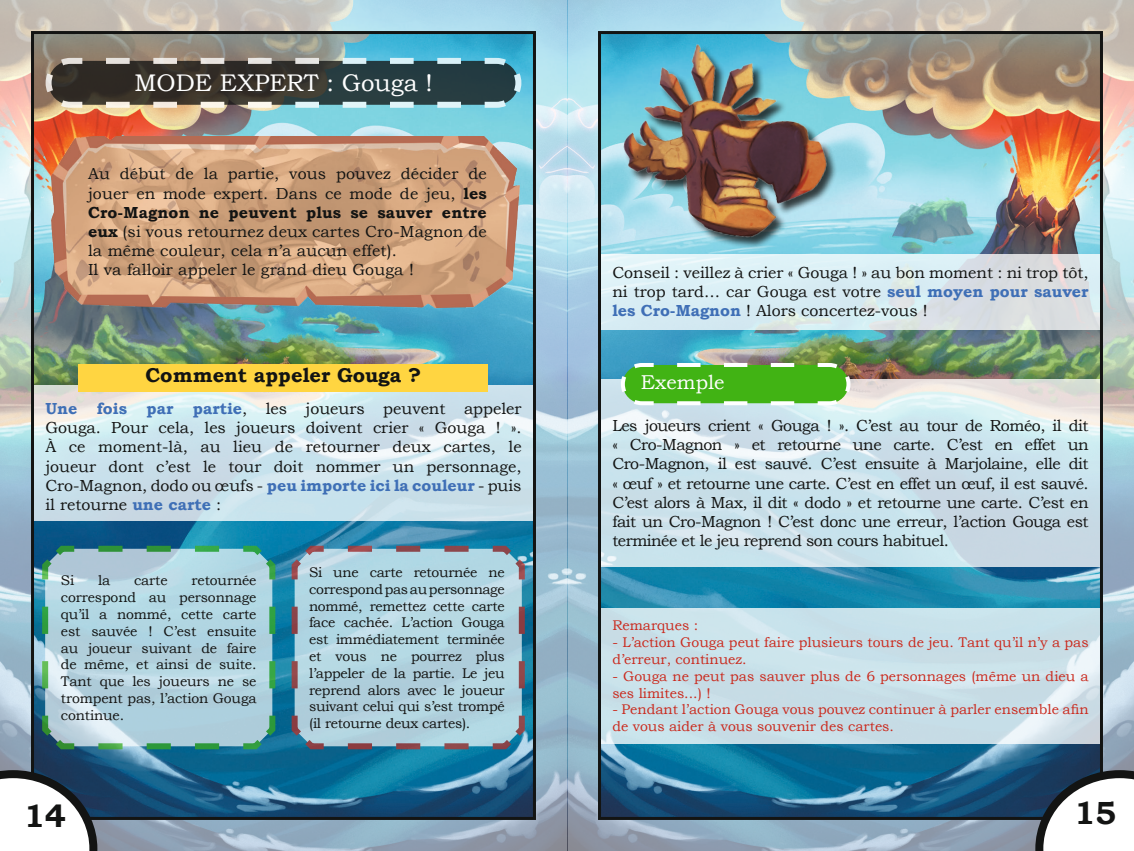
<style>
.page{position:relative;width:1134px;height:851px;background:#fff}
.page>*{position:absolute;margin:0;border:0;box-sizing:border-box;transform-origin:0 0}
.t1{font:700 32px "Bookman Old Style";color:#131413}
.Panic_Island_-_Parag{font:24px "Bookman Old Style";color:#fff}
.Panic_Island_-_Parag-2{font:700 20px "Bookman Old Style";color:#131413}
.Panic_Island_-_Parag-3{font:20px "Bookman Old Style";color:#fff}
.Panic_Island_-_Parag-4{font:16px/19.2px "Bookman Old Style";color:#131413;text-align:justify}
.Panic_Island_-_Parag-5{font:14px/16.8px "Bookman Old Style";letter-spacing:-.01em;color:#131413;text-align:justify}
.Panic_Island_-_Parag-6{font:14px/16.8px "Bookman Old Style";color:#ca2a1e}
.s1{font-weight:700}
.s2{font-weight:700;color:#3f6fb6}
</style>
<div class="page">
<img style="left:0;top:0;width:1134px;height:850px">
<img style="left:596px;top:30px;width:508px;height:791px">
<img style="left:30px;top:30px;width:507px;height:791px">
<img style="left:43px;top:136px;width:483px;height:183px">
<svg style="left:44px;top:56px;width:479px;height:54px"></svg>
<svg style="left:34px;top:385px;width:499px;height:135px;fill:#cae3ed"></svg>
<div style="left:79px;top:364px;width:409px;height:27px;background:#ffd541"></div>
<svg style="left:40px;top:543px;width:237px;height:208px"></svg>
<svg style="left:290px;top:543px;width:237px;height:208px"></svg>
<svg style="left:911px;top:253px;width:189px;height:76px;fill:#d9dde1"></svg>
<svg style="left:601px;top:379px;width:499px;height:187px;fill:#cae2ec"></svg>
<svg style="left:619px;top:361px;width:233px;height:46px"></svg>
<svg style="left:601px;top:608px;width:499px;height:135px;fill:#c8e1ea"></svg>
<img style="left:529px;top:0;width:382px;height:348px">
<svg style="left:1035px;top:770px;width:99px;height:80px"></svg>
<svg style="left:0;top:770px;width:97px;height:80px"></svg>
<p class="Panic_Island_-_Parag" style="left:134px;top:68px;width:300px">MODE EXPERT : Gouga !</p>
<p class="Panic_Island_-_Parag-4" style="left:88px;top:164px;width:400px">Au début de la partie, vous pouvez décider de jouer en mode expert. Dans ce mode de jeu, <span class="s1">les Cro-Magnon ne peuvent plus se sauver entre eux</span> (si vous retournez deux cartes Cro-Magnon de la même couleur, cela n’a aucun effet).</p>
<p class="Panic_Island_-_Parag-4" style="left:88px;top:260px;width:327px">Il va falloir appeler le grand dieu Gouga !</p>
<p class="Panic_Island_-_Parag-2" style="left:145px;top:361px;width:278px">Comment appeler Gouga ?</p>
<p class="Panic_Island_-_Parag-4" style="left:45px;top:399px;width:478px"><span class="s2">Une fois par partie</span>, les joueurs peuvent appeler Gouga. Pour cela, les joueurs doivent crier « Gouga ! ».<br>À ce moment-là, au lieu de retourner deux cartes, le joueur dont c’est le tour doit nommer un personnage, Cro-Magnon, dodo ou œufs - <span class="s2">peu importe ici la couleur</span> - puis il retourne <span class="s2">une carte</span> :</p>
<p class="Panic_Island_-_Parag-5" style="left:61px;top:572px;width:15px">Si</p>
<p class="Panic_Island_-_Parag-5" style="left:98px;top:572px;width:14px">la</p>
<p class="Panic_Island_-_Parag-5" style="left:134px;top:572px;width:35px">carte</p>
<p class="Panic_Island_-_Parag-5" style="left:61px;top:572px;width:197px;text-indent:131px">retournée correspond au personnage qu’il a nommé, cette carte est sauvée ! C’est ensuite au joueur suivant de faire de même, et ainsi de suite.<br>Tant que les joueurs ne se trompent pas, l’action Gouga continue.</p>
<p class="Panic_Island_-_Parag-5" style="left:309px;top:563px;width:197px">Si une carte retournée ne correspond pas au personnage nommé, remettez cette carte face cachée. L’action Gouga est immédiatement terminée et vous ne pourrez plus l’appeler de la partie. Le jeu reprend alors avec le joueur suivant celui qui s’est trompé (il retourne deux cartes).</p>
<p class="Panic_Island_-_Parag-4" style="left:612px;top:263px;width:478px">Conseil : veillez à crier « Gouga ! » au bon moment : ni trop tôt, ni trop tard… car Gouga est votre <span class="s2">seul moyen pour sauver les Cro-Magnon</span> ! Alors concertez-vous !</p>
<p class="Panic_Island_-_Parag-3" style="left:641px;top:369px;width:85px">Exemple</p>
<p class="Panic_Island_-_Parag-4" style="left:612px;top:416px;width:478px">Les joueurs crient « Gouga ! ». C’est au tour de Roméo, il dit « Cro-Magnon » et retourne une carte. C’est en effet un Cro-Magnon, il est sauvé. C’est ensuite à Marjolaine, elle dit « œuf » et retourne une carte. C’est en effet un œuf, il est sauvé.<br>C’est alors à Max, il dit « dodo » et retourne une carte. C’est en fait un Cro-Magnon ! C’est donc une erreur, l’action Gouga est terminée et le jeu reprend son cours habituel.</p>
<p class="Panic_Island_-_Parag-6" style="left:612px;top:617px;width:87px">Remarques :</p>
<p class="Panic_Island_-_Parag-6" style="left:612px;top:634px;width:478px">- L’action Gouga peut faire plusieurs tours de jeu. Tant qu’il n’y a pas d’erreur, continuez.</p>
<p class="Panic_Island_-_Parag-6" style="left:612px;top:667px;width:478px">- Gouga ne peut pas sauver plus de 6 personnages (même un dieu a ses limites...) !</p>
<p class="Panic_Island_-_Parag-6" style="left:612px;top:701px;width:478px">- Pendant l’action Gouga vous pouvez continuer à parler ensemble afin de vous aider à vous souvenir des cartes.</p>
<h1 class="t1" style="left:24px;top:792px;width:44px">14</h1>
<h1 class="t1" style="left:1074px;top:790px;width:44px">15</h1>
</div>
